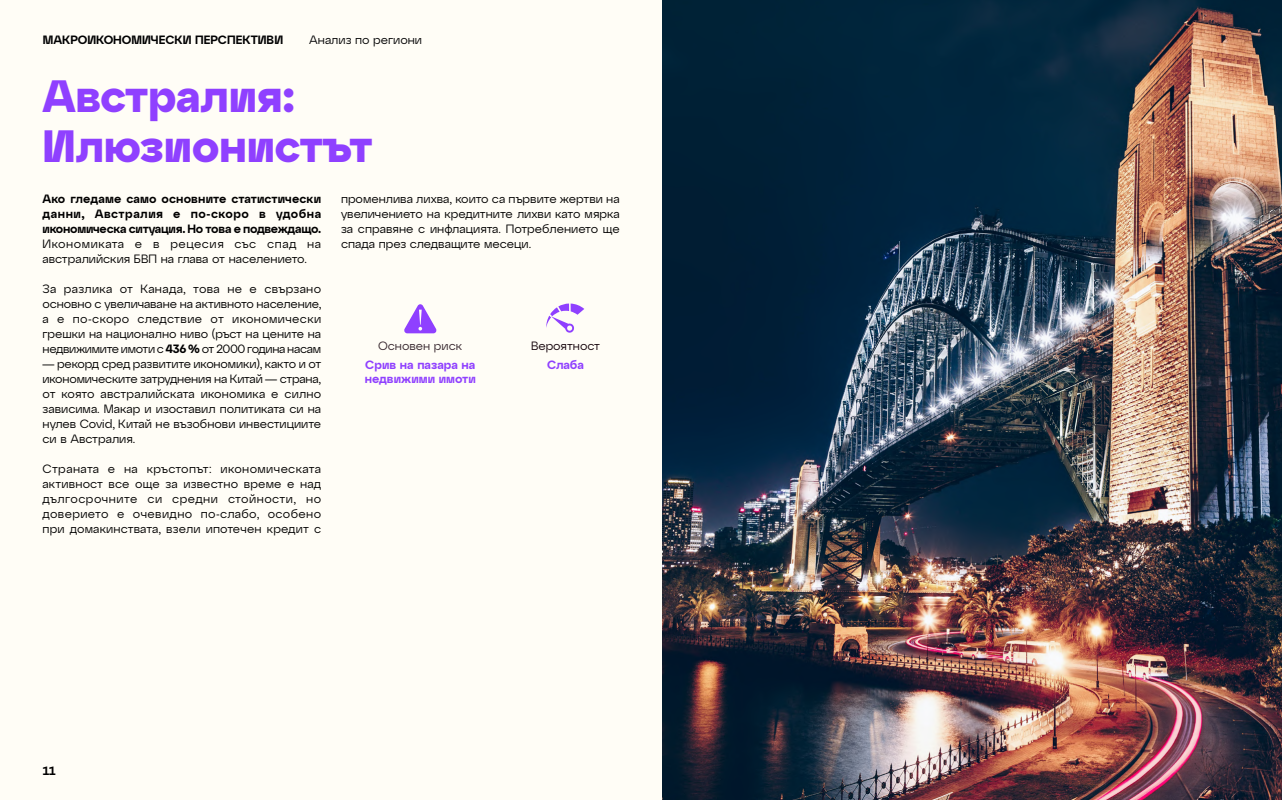
<style>
.page{position:relative;width:1282px;height:800px;background:#fff}
.page>*{position:absolute;margin:0;border:0;box-sizing:border-box;transform-origin:0 0}
.t1{font:700 45px/50px "Atyp Display";letter-spacing:-.01em;color:#8f40ff}
.t2{font:12px/15px "Atyp Display";color:#000;text-align:justify}
.t3{font:600 12px/15px "Atyp Display";letter-spacing:-.02em;color:#000;text-align:justify}
.t4{font:600 12px/14px "Atyp Display";color:#8f40ff}
.t5{font:600 12px "Atyp Display";color:#020203}
.t6{font:12px "Atyp Display";color:#020203}
.t7{font:12px "Atyp Display";color:#38282f}
.t8{font:12px "Atyp Display";letter-spacing:-.005em;color:#14030a}
.s1{font-weight:600}
</style>
<div class="page">
<div style="left:0;top:0;width:1281px;height:799px;background:#fffdf6"></div>
<img style="left:662px;top:0;width:619px;height:799px">
<svg style="left:404px;top:304px;width:32px;height:29px"></svg>
<svg style="left:546px;top:303px;width:38px;height:30px"></svg>
<p class="t5" style="left:43px;top:30px;width:242px">МАКРОИКОНОМИЧЕСКИ ПЕРСПЕКТИВИ</p>
<p class="t6" style="left:309px;top:30px;width:114px">Анализ по региони</p>
<h1 class="t1" style="left:43px;top:68px;width:331px">Австралия:<br>Илюзионистът</h1>
<p class="t3" style="left:43px;top:191px;width:280px">Ако гледаме само основните статистически данни, Австралия е по-скоро в удобна икономическа ситуация. Но това е подвеждащо.</p>
<p class="t2" style="left:43px;top:236px;width:280px">Икономиката е в рецесия със спад на австралийския БВП на глава от населението.</p>
<p class="t2" style="left:43px;top:281px;width:280px">За разлика от Канада, това не е свързано основно с увеличаване на активното население, а е по-скоро следствие от икономически грешки на национално ниво (ръст на цените на недвижимите имоти с <span class="s1">436 %</span> от 2000 година насам</p>
<p class="t2" style="left:43px;top:356px;width:280px">— рекорд сред развитите икономики), както и от икономическите затруднения на Китай — страна, от която австралийската икономика е силно зависима. Макар и изоставил политиката си на нулев Covid, Китай не възобнови инвестициите си в Австралия.</p>
<p class="t2" style="left:43px;top:461px;width:280px">Страната е на кръстопът: икономическата активност все още за известно време е над дългосрочните си средни стойности, но доверието е очевидно по-слабо, особено при домакинствата, взели ипотечен кредит с</p>
<p class="t2" style="left:341px;top:191px;width:280px">променлива лихва, които са първите жертви на увеличението на кредитните лихви като мярка за справяне с инфлацията. Потреблението ще спада през следващите месеци.</p>
<p class="t7" style="left:378px;top:336px;width:86px">Основен риск</p>
<p class="t4" style="left:365px;top:357px;width:112px">Срив на пазара на недвижими имоти</p>
<p class="t8" style="left:531px;top:336px;width:70px">Вероятност</p>
<p class="t4" style="left:547px;top:357px;width:38px">Слаба</p>
<p class="t3" style="left:43px;top:762px;width:14px">11</p>
</div>
